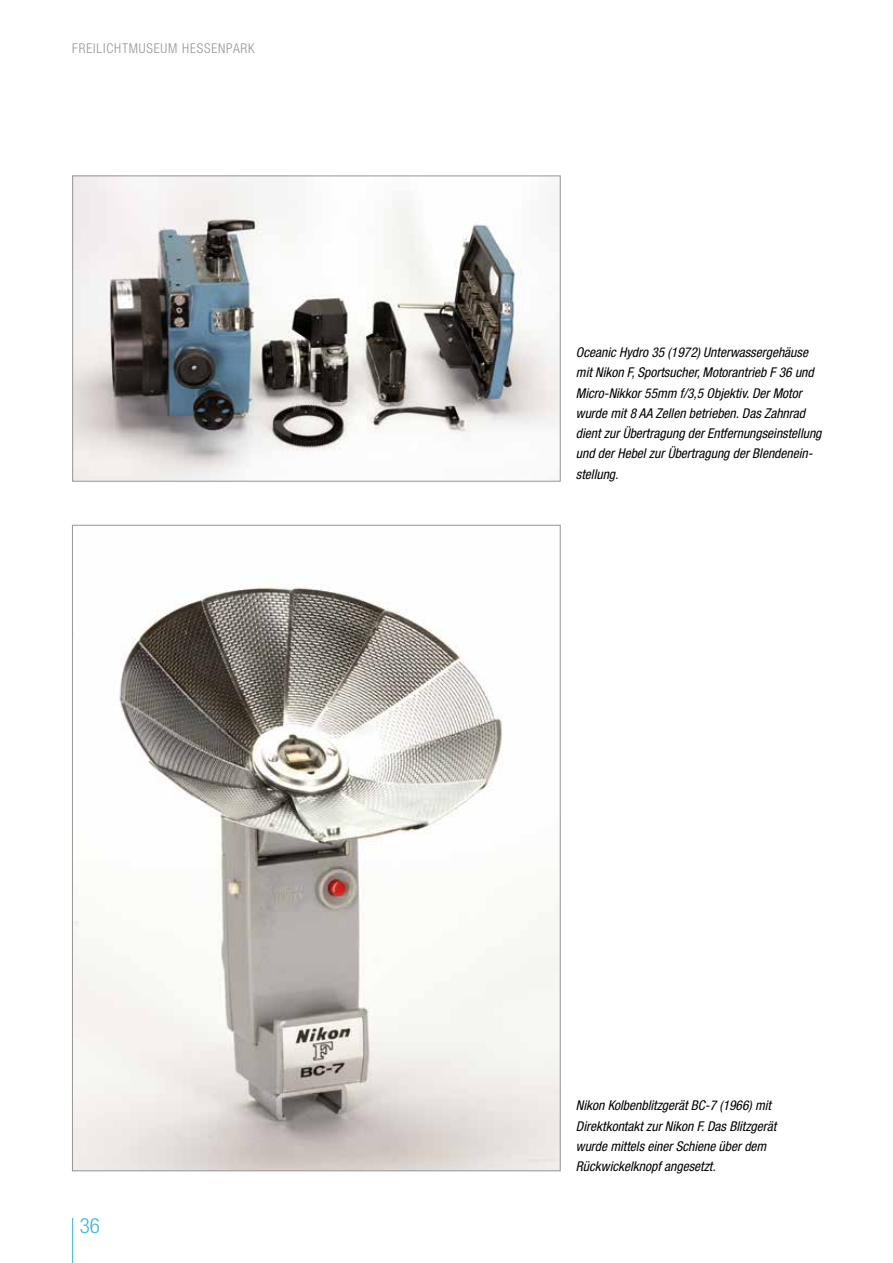
<style>
.page{position:relative;width:893px;height:1263px;background:#fff}
.page>*{position:absolute;margin:0;border:0;box-sizing:border-box;transform-origin:0 0}
.t1{font:300 condensed 21px "Helvetica Neue";color:#3cb3d4}
.t2{font:italic condensed 13.5px/20.2px "Helvetica Neue";color:#000}
.t3{font:300 condensed 13.5px "Helvetica Neue";letter-spacing:.06em;color:#939598}
</style>
<div class="page">
<hr style="left:72px;top:1218px;width:1px;height:45px;background:#3cb3d4">
<img style="left:74px;top:178px;width:485px;height:302px">
<div style="left:72px;top:176px;width:489px;height:306px;border:1px solid #939598"></div>
<img style="left:74px;top:585px;width:485px;height:584px">
<p class="t3" style="left:72px;top:40px;width:184px">FREILICHTMUSEUM HESSENPARK</p>
<h1 class="t1" style="left:80px;top:1213px;width:22px">36</h1>
<p class="t2" style="left:576px;top:342px;width:247px">Oceanic Hydro 35 (1972) Unterwassergehäuse mit Nikon F, Sportsucher, Motorantrieb F 36 und Micro-Nikkor 55mm f/3,5 Objektiv. Der Motor wurde mit 8 AA Zellen betrieben. Das Zahnrad dient zur Übertragung der Entfernungseinstellung und der Hebel zur Übertragung der Blendenein&shy;stellung.</p>
<p class="t2" style="left:576px;top:1095px;width:202px">Nikon Kolbenblitzgerät BC-7 (1966) mit Direktkontakt zur Nikon F. Das Blitzgerät wurde mittels einer Schiene über dem Rückwickelknopf angesetzt.</p>
</div>
